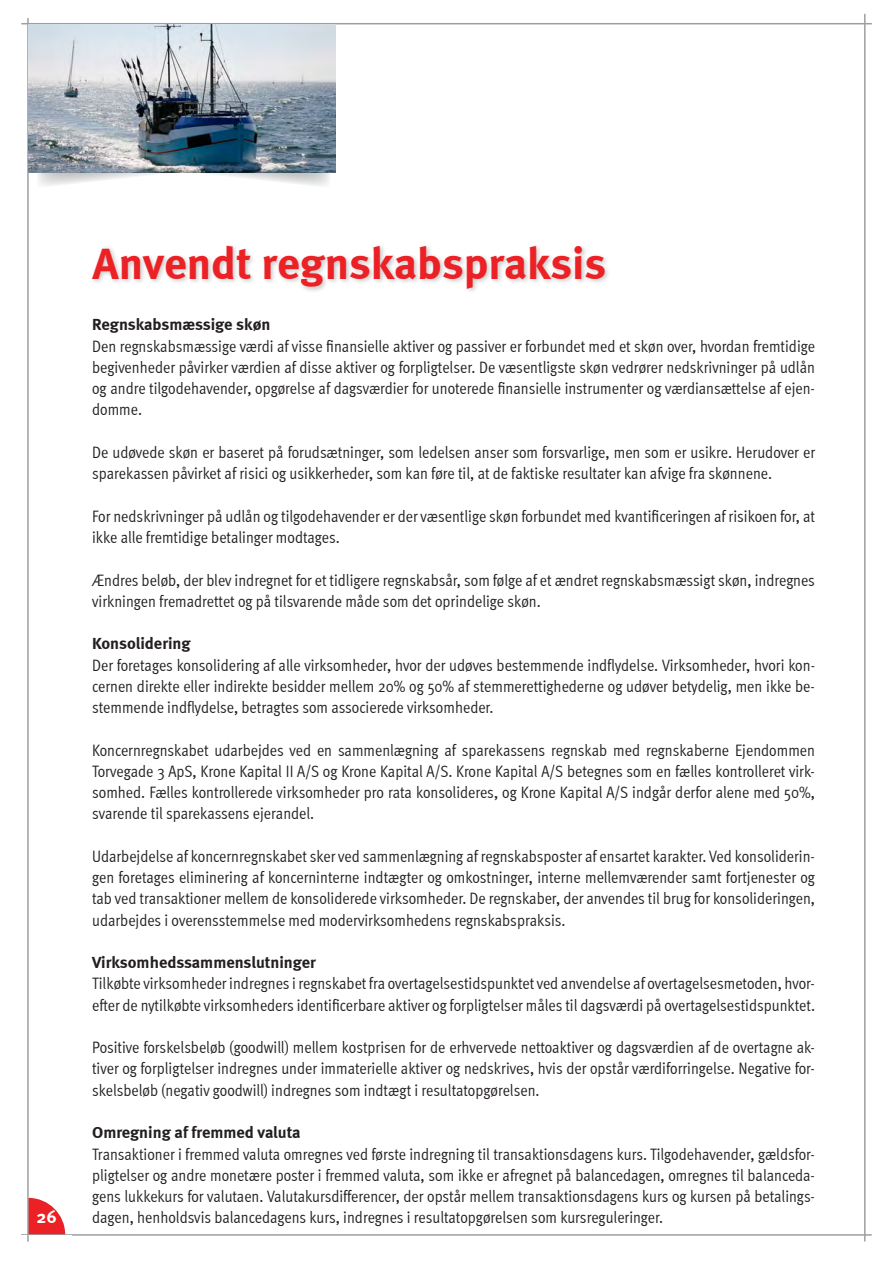
<style>
.page{position:relative;width:893px;height:1263px;background:#fff}
.page>*{position:absolute;margin:0;border:0;box-sizing:border-box;transform-origin:0 0}
.Overskrift{font:700 45px "Meta";color:#ec2125}
.t1{font:700 18px "Meta";color:#fff}
.Børdtekst{font:16.5px/21.3px "Meta Cond Normal";color:#231f20;text-align:justify}
.Brødtekst_-_fed{font:700 16.5px "Meta";color:#231f20}
</style>
<div class="page">
<svg style="left:29px;top:1198px;width:36px;height:36px"></svg>
<hr style="left:864px;top:14px;width:2px;height:1227px;background:#9d9fa2">
<hr style="left:21px;top:23px;width:851px;height:1px;background:#9d9fa2">
<hr style="left:21px;top:1234px;width:851px;height:2px;background:#9d9fa2">
<hr style="left:27px;top:18px;width:2px;height:1223px;background:#9d9fa2">
<div style="left:90px;top:243px;width:521px;height:52px;background:#231f20;opacity:.24"></div>
<svg style="left:37px;top:172px;width:293px;height:14px"></svg>
<img style="left:29px;top:24px;width:306px;height:148px">
<p class="t1" style="left:36px;top:1206px;width:22px">26</p>
<p class="Overskrift" style="left:92px;top:236px;width:515px">Anvendt regnskabspraksis</p>
<p class="Brødtekst_-_fed" style="left:92px;top:315px;width:180px">Regnskabsmæssige skøn</p>
<p class="Børdtekst" style="left:92px;top:335px;width:724px">Den regnskabsmæssige værdi af visse finansielle aktiver og passiver er forbundet med et skøn over, hvordan fremtidige begivenheder påvirker værdien af disse aktiver og forpligtelser. De væsentligste skøn vedrører nedskrivninger på udlån og andre tilgodehavender, opgørelse af dagsværdier for unoterede finansielle instrumenter og værdiansættelse af ejen&shy;domme.</p>
<p class="Børdtekst" style="left:92px;top:441px;width:724px">De udøvede skøn er baseret på forudsætninger, som ledelsen anser som forsvarlige, men som er usikre. Herudover er sparekassen påvirket af risici og usikkerheder, som kan føre til, at de faktiske resultater kan afvige fra skønnene.</p>
<p class="Børdtekst" style="left:92px;top:505px;width:725px">For nedskrivninger på udlån og tilgodehavender er der væsentlige skøn forbundet med kvantificeringen af risikoen for, at ikke alle fremtidige betalinger modtages.</p>
<p class="Børdtekst" style="left:92px;top:569px;width:724px">Ændres beløb, der blev indregnet for et tidligere regnskabsår, som følge af et ændret regnskabsmæssigt skøn, indregnes virkningen fremadrettet og på tilsvarende måde som det oprindelige skøn.</p>
<p class="Brødtekst_-_fed" style="left:92px;top:634px;width:100px">Konsolidering</p>
<p class="Børdtekst" style="left:92px;top:654px;width:724px">Der foretages konsolidering af alle virksomheder, hvor der udøves bestemmende indflydelse. Virksomheder, hvori kon&shy;cernen direkte eller indirekte besidder mellem 20% og 50% af stemmerettighederne og udøver betydelig, men ikke be&shy;stemmende indflydelse, betragtes som associerede virksomheder.</p>
<p class="Børdtekst" style="left:92px;top:739px;width:724px">Koncernregnskabet udarbejdes ved en sammenlægning af sparekassens regnskab med regnskaberne Ejendommen Torvegade 3 ApS, Krone Kapital II A/S og Krone Kapital A/S. Krone Kapital A/S betegnes som en fælles kontrolleret virk&shy;somhed. Fælles kontrollerede virksomheder pro rata konsolideres, og Krone Kapital A/S indgår derfor alene med 50%, svarende til sparekassens ejerandel.</p>
<p class="Børdtekst" style="left:92px;top:845px;width:724px">Udarbejdelse af koncernregnskabet sker ved sammenlægning af regnskabsposter af ensartet karakter. Ved konsoliderin&shy;gen foretages eliminering af koncerninterne indtægter og omkostninger, interne mellemværender samt fortjenester og tab ved transaktioner mellem de konsoliderede virksomheder. De regnskaber, der anvendes til brug for konsolideringen, udarbejdes i overensstemmelse med modervirksomhedens regnskabspraksis.</p>
<p class="Brødtekst_-_fed" style="left:92px;top:953px;width:225px">Virksomhedssammenslutninger</p>
<p class="Børdtekst" style="left:92px;top:973px;width:724px">Tilkøbte virksomheder indregnes i regnskabet fra overtagelsestidspunktet ved anvendelse af overtagelsesmetoden, hvor&shy;efter de nytilkøbte virksomheders identificerbare aktiver og forpligtelser måles til dagsværdi på overtagelsestidspunktet.</p>
<p class="Børdtekst" style="left:92px;top:1037px;width:724px">Positive forskelsbeløb (goodwill) mellem kostprisen for de erhvervede nettoaktiver og dagsværdien af de overtagne ak&shy;tiver og forpligtelser indregnes under immaterielle aktiver og nedskrives, hvis der opstår værdiforringelse. Negative for&shy;skelsbeløb (negativ goodwill) indregnes som indtægt i resultatopgørelsen.</p>
<p class="Brødtekst_-_fed" style="left:92px;top:1123px;width:210px">Omregning af fremmed valuta</p>
<p class="Børdtekst" style="left:92px;top:1143px;width:724px">Transaktioner i fremmed valuta omregnes ved første indregning til transaktionsdagens kurs. Tilgodehavender, gældsfor&shy;pligtelser og andre monetære poster i fremmed valuta, som ikke er afregnet på balancedagen, omregnes til balanceda&shy;gens lukkekurs for valutaen. Valutakursdifferencer, der opstår mellem transaktionsdagens kurs og kursen på betalings&shy;dagen, henholdsvis balancedagens kurs, indregnes i resultatopgørelsen som kursreguleringer.</p>
</div>
